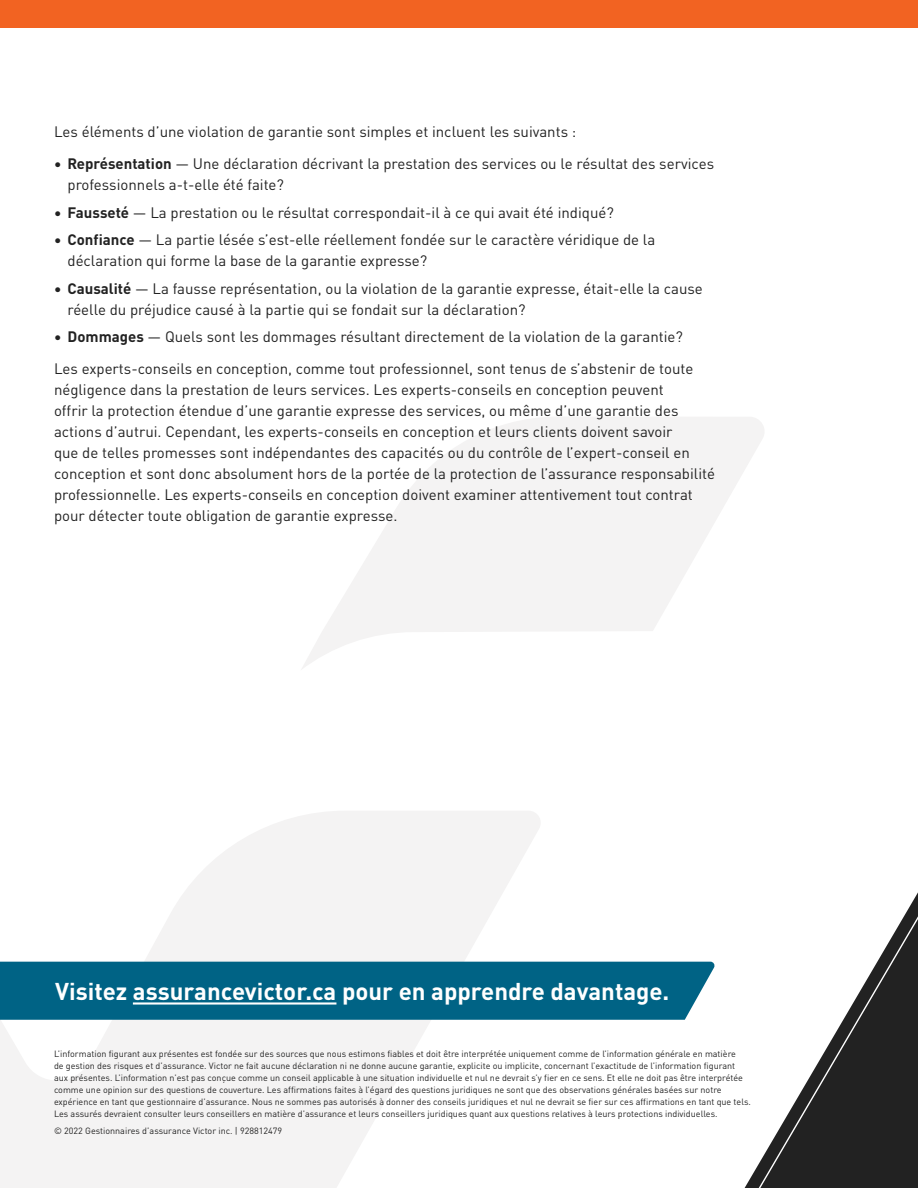
<style>
.page{position:relative;width:918px;height:1188px;background:#fff}
.page>*{position:absolute;margin:0;border:0;box-sizing:border-box;transform-origin:0 0}
.CTA_Text_16_18{font:700 24px "DINOT";color:#fff}
.Body_Text_10_14{font:15px/21px "DINOT";color:#222}
.Disclaimer_Text_6_8{font:9px/12px "DINOT";color:#222}
.s1{font-weight:700}
</style>
<div class="page">
<svg style="left:0;top:811px;width:544px;height:377px;fill:#f4f3f3"></svg>
<svg style="left:302px;top:417px;width:462px;height:252px;fill:#f4f3f3"></svg>
<div style="left:0;top:0;width:918px;height:28px;background:#f26322"></div>
<svg style="left:750px;top:892px;width:168px;height:296px"></svg>
<div style="left:0;top:962px;width:715px;height:58px;background:#006385"></div>
<hr style="left:133px;top:1002px;width:203px;height:3px;background:#fff">
<p class="Body_Text_10_14" style="left:54px;top:120px;width:524px">Les éléments d’une violation de garantie sont simples et incluent les suivants :</p>
<p class="Body_Text_10_14" style="left:68px;top:152px;width:648px;text-indent:-14px"><span class="s1">• Représentation</span> — Une déclaration décrivant la prestation des services ou le résultat des services professionnels a-t-elle été faite?</p>
<p class="Body_Text_10_14" style="left:54px;top:201px;width:561px"><span class="s1">• Fausseté</span> — La prestation ou le résultat correspondait-il à ce qui avait été indiqué?</p>
<p class="Body_Text_10_14" style="left:68px;top:228px;width:589px;text-indent:-14px"><span class="s1">• Confiance</span> — La partie lésée s’est-elle réellement fondée sur le caractère véridique de la déclaration qui forme la base de la garantie expresse?</p>
<p class="Body_Text_10_14" style="left:68px;top:276px;width:637px;text-indent:-14px"><span class="s1">• Causalité</span> — La fausse représentation, ou la violation de la garantie expresse, était-elle la cause réelle du préjudice causé à la partie qui se fondait sur la déclaration?</p>
<p class="Body_Text_10_14" style="left:54px;top:325px;width:630px"><span class="s1">• Dommages</span> — Quels sont les dommages résultant directement de la violation de la garantie?</p>
<p class="Body_Text_10_14" style="left:54px;top:357px;width:663px">Les experts-conseils en conception, comme tout professionnel, sont tenus de s’abstenir de toute négligence dans la prestation de leurs services. Les experts-conseils en conception peuvent<br>offrir la protection étendue d’une garantie expresse des services, ou même d’une garantie des actions d’autrui. Cependant, les experts-conseils en conception et leurs clients doivent savoir<br>que de telles promesses sont indépendantes des capacités ou du contrôle de l’expert-conseil en conception et sont donc absolument hors de la portée de la protection de l’assurance responsabilité professionnelle. Les experts-conseils en conception doivent examiner attentivement tout contrat pour détecter toute obligation de garantie expresse.</p>
<p class="CTA_Text_16_18" style="left:55px;top:973px;width:616px">Visitez assurancevictor.ca pour en apprendre davantage.</p>
<p class="Disclaimer_Text_6_8" style="left:54px;top:1047px;width:698px">L’information figurant aux présentes est fondée sur des sources que nous estimons fiables et doit être interprétée uniquement comme de l’information générale en matière<br>de gestion des risques et d’assurance. Victor ne fait aucune déclaration ni ne donne aucune garantie, explicite ou implicite, concernant l’exactitude de l’information figurant aux présentes. L’information n’est pas conçue comme un conseil applicable à une situation individuelle et nul ne devrait s’y fier en ce sens. Et elle ne doit pas être interprétée comme une opinion sur des questions de couverture. Les affirmations faites à l’égard des questions juridiques ne sont que des observations générales basées sur notre expérience en tant que gestionnaire d’assurance. Nous ne sommes pas autorisés à donner des conseils juridiques et nul ne devrait se fier sur ces affirmations en tant que tels.<br>Les assurés devraient consulter leurs conseillers en matière d’assurance et leurs conseillers juridiques quant aux questions relatives à leurs protections individuelles.</p>
<p class="Disclaimer_Text_6_8" style="left:54px;top:1124px;width:230px">© 2022 Gestionnaires d’assurance Victor inc. | 928812479</p>
</div>
